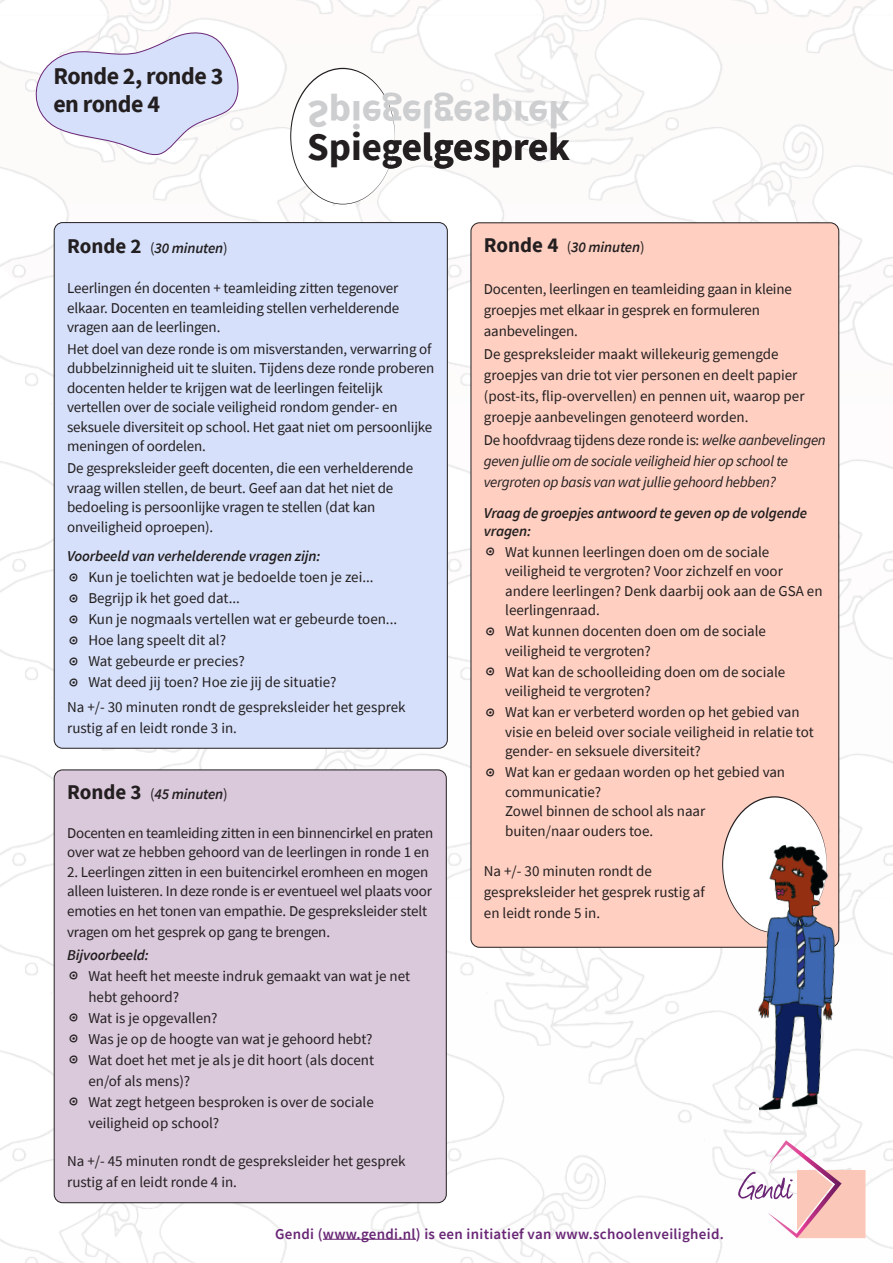
<style>
.page{position:relative;width:893px;height:1263px;background:#fff}
.page>*{position:absolute;margin:0;border:0;box-sizing:border-box;transform-origin:0 0}
.t1{font:700 39px "Source Sans Pro";color:#231f20}
.t2{font:700 24px/28.8px "Source Sans Pro";letter-spacing:-.02em;color:#231f20}
.broodtekst{font:15px/19.5px "Source Sans Pro";letter-spacing:-.01em;color:#231f20}
.opsomming{font:15px/19.5px "Source Sans Pro";color:#231f20}
.broodtekst-2{font:italic 600 15px/18px "Source Sans Pro";letter-spacing:-.01em;color:#231f20}
.broodtekst-3{font:italic 15px/21px "Source Sans Pro";letter-spacing:-.02em;color:#231f20}
.t3{font:600 15px "Source Sans Pro";letter-spacing:.02em;color:#692676}
.s1{font-weight:700;font-style:normal;font-size:21px}
.s2{font-weight:400;font-style:normal}
.s3{font-family:"PW New Arrows";font-size:22.5px}
.s4{font-style:normal}
.s5{color:#672674}
</style>
<div class="page">
<img style="left:0;top:0;width:893px;height:1263px">
<div style="left:54px;top:770px;width:392px;height:433px;background:#dac8db;border-radius:9px"></div>
<div style="left:54px;top:223px;width:393px;height:525px;background:#d6e0fa;border-radius:9px"></div>
<div style="left:471px;top:223px;width:368px;height:724px;background:#ffcfc1;border-radius:9px"></div>
<svg style="left:722px;top:796px;width:102px;height:119px"></svg>
<img style="left:739px;top:841px;width:115px;height:275px">
<svg style="left:738px;top:1140px;width:127px;height:98px"></svg>
<svg style="left:34px;top:31px;width:205px;height:126px"></svg>
<hr style="left:323px;top:1239px;width:93px;height:1px;background:#672674">
<svg style="left:290px;top:68px;width:280px;height:136px"></svg>
<p class="t2" style="left:53px;top:61px;width:171px">Ronde 2, ronde 3 en ronde 4</p>
<p class="t1" style="left:307px;top:120px;width:264px">Spiegelgesprek</p>
<p class="broodtekst-2" style="left:67px;top:239px;width:162px"><span class="s1">Ronde 2</span> <span class="s2">(</span>30 minuten<span class="s2">)</span></p>
<p class="broodtekst" style="left:67px;top:278px;width:334px;text-align:justify">Leerlingen én docenten + teamleiding zitten tegenover elkaar. Docenten en teamleiding stellen verhelderende vragen aan de leerlingen.</p>
<p class="broodtekst" style="left:67px;top:339px;width:369px">Het doel van deze ronde is om misverstanden, verwarring of dubbelzinnigheid uit te sluiten. Tijdens deze ronde proberen docenten helder te krijgen wat de leerlingen feitelijk vertellen over de sociale veiligheid rondom gender- en seksuele diversiteit op school. Het gaat niet om persoonlijke meningen of oordelen.</p>
<p class="broodtekst" style="left:67px;top:458px;width:348px">De gespreksleider geeft docenten, die een verhelderende vraag willen stellen, de beurt. Geef aan dat het niet de bedoeling is persoonlijke vragen te stellen (dat kan onveiligheid oproepen).</p>
<p class="broodtekst-2" style="left:67px;top:547px;width:255px">Voorbeeld van verhelderende vragen zijn:</p>
<p class="opsomming" style="left:67px;top:567px;width:308px"><span class="s3">a</span> Kun je toelichten wat je bedoelde toen je zei...</p>
<p class="opsomming" style="left:67px;top:588px;width:174px"><span class="s3">a</span> Begrijp ik het goed dat...</p>
<p class="opsomming" style="left:67px;top:609px;width:332px"><span class="s3">a</span> Kun je nogmaals vertellen wat er gebeurde toen...</p>
<p class="opsomming" style="left:67px;top:630px;width:160px"><span class="s3">a</span> Hoe lang speelt dit al?</p>
<p class="opsomming" style="left:67px;top:651px;width:179px"><span class="s3">a</span> Wat gebeurde er precies?</p>
<p class="opsomming" style="left:67px;top:672px;width:271px"><span class="s3">a</span> Wat deed jij toen? Hoe zie jij de situatie?</p>
<p class="broodtekst" style="left:67px;top:697px;width:340px;line-height:21px">Na +/- 30 minuten rondt de gespreksleider het gesprek rustig af en leidt ronde 3 in.</p>
<p class="broodtekst-2" style="left:67px;top:784px;width:162px"><span class="s1">Ronde 3</span> <span class="s2">(</span>45 minuten<span class="s2">)</span></p>
<p class="broodtekst" style="left:67px;top:823px;width:368px">Docenten en teamleiding zitten in een binnencirkel en praten over wat ze hebben gehoord van de leerlingen in ronde 1 en</p>
<p class="broodtekst" style="left:67px;top:862px;width:366px">2. Leerlingen zitten in een buitencirkel eromheen en mogen alleen luisteren. In deze ronde is er eventueel wel plaats voor emoties en het tonen van empathie. De gespreksleider stelt</p>
<p class="broodtekst" style="left:67px;top:922px;width:264px">vragen om het gesprek op gang te brengen.</p>
<p class="broodtekst-2" style="left:67px;top:945px;width:83px">Bijvoorbeeld:</p>
<p class="opsomming" style="left:88px;top:965px;width:323px;line-height:21px;text-indent:-21px"><span class="s3">a</span> Wat heeft het meeste indruk gemaakt van wat je net hebt gehoord?</p>
<p class="opsomming" style="left:67px;top:1008px;width:152px"><span class="s3">a</span> Wat is je opgevallen?</p>
<p class="opsomming" style="left:67px;top:1029px;width:307px"><span class="s3">a</span> Was je op de hoogte van wat je gehoord hebt?</p>
<p class="opsomming" style="left:88px;top:1049px;width:287px;line-height:21px;text-indent:-21px"><span class="s3">a</span> Wat doet het met je als je dit hoort (als docent en/of als mens)?</p>
<p class="opsomming" style="left:88px;top:1091px;width:287px;line-height:21px;text-indent:-21px"><span class="s3">a</span> Wat zegt hetgeen besproken is over de sociale veiligheid op school?</p>
<p class="broodtekst" style="left:67px;top:1150px;width:340px;line-height:21px">Na +/- 45 minuten rondt de gespreksleider het gesprek rustig af en leidt ronde 4 in.</p>
<p class="broodtekst-2" style="left:484px;top:237px;width:162px"><span class="s1">Ronde 4</span> <span class="s2">(</span>30 minuten<span class="s2">)</span></p>
<p class="broodtekst" style="left:484px;top:278px;width:310px;line-height:21px">Docenten, leerlingen en teamleiding gaan in kleine groepjes met elkaar in gesprek en formuleren aanbevelingen.</p>
<p class="broodtekst" style="left:484px;top:343px;width:322px;line-height:21px">De gespreksleider maakt willekeurig gemengde groepjes van drie tot vier personen en deelt papier (post-its, flip-overvellen) en pennen uit, waarop per groepje aanbevelingen genoteerd worden.</p>
<p class="broodtekst-3" style="left:484px;top:429px;width:343px"><span class="s4">De hoofdvraag tijdens deze ronde is:</span> welke aanbevelingen geven jullie om de sociale veiligheid hier op school te vergroten op basis van wat jullie gehoord hebben?</p>
<p class="broodtekst-2" style="left:484px;top:503px;width:325px">Vraag de groepjes antwoord te geven op de volgende vragen:</p>
<p class="opsomming" style="left:505px;top:542px;width:319px;text-indent:-21px"><span class="s3">a</span> Wat kunnen leerlingen doen om de sociale veiligheid te vergroten? Voor zichzelf en voor andere leerlingen? Denk daarbij ook aan de GSA en leerlingenraad.</p>
<p class="opsomming" style="left:505px;top:621px;width:262px;text-indent:-21px"><span class="s3">a</span> Wat kunnen docenten doen om de sociale veiligheid te vergroten?</p>
<p class="opsomming" style="left:505px;top:662px;width:282px;text-indent:-21px"><span class="s3">a</span> Wat kan de schoolleiding doen om de sociale veiligheid te vergroten?</p>
<p class="opsomming" style="left:505px;top:702px;width:310px;text-indent:-21px"><span class="s3">a</span> Wat kan er verbeterd worden op het gebied van visie en beleid over sociale veiligheid in relatie tot gender- en seksuele diversiteit?</p>
<p class="opsomming" style="left:505px;top:762px;width:281px;text-indent:-21px"><span class="s3">a</span> Wat kan er gedaan worden op het gebied van communicatie?<br>Zowel binnen de school als naar<br>buiten/naar ouders toe.</p>
<p class="broodtekst" style="left:484px;top:860px;width:222px;line-height:21px">Na +/- 30 minuten rondt de gespreksleider het gesprek rustig af en leidt ronde 5 in.</p>
<p class="t3" style="left:275px;top:1224px;width:450px">Gendi (<span class="s5">www.gendi.nl</span>) is een initiatief van www.schoolenveiligheid.</p>
</div>
